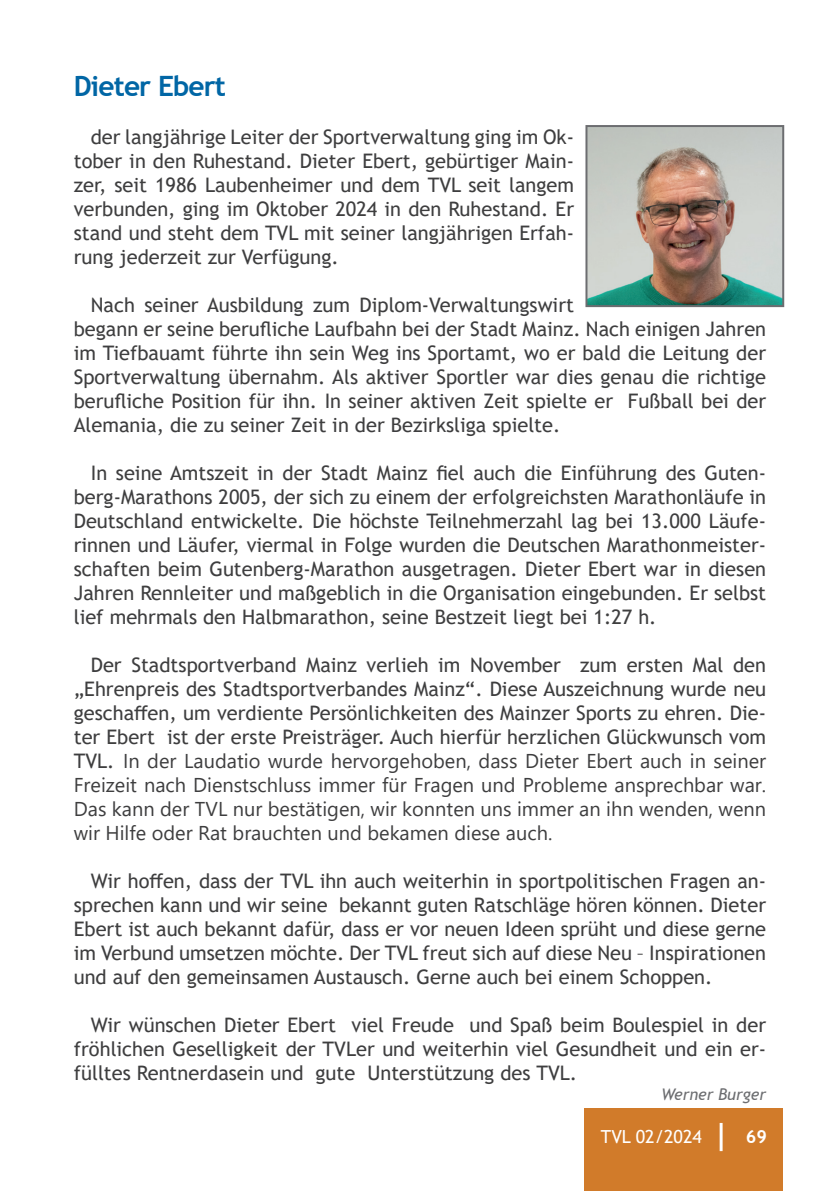
<style>
.page{position:relative;width:840px;height:1191px;background:#fff}
.page>*{position:absolute;margin:0;border:0;box-sizing:border-box;transform-origin:0 0}
.t1{font:700 28px "Trebuchet MS";letter-spacing:-.03em;color:#0166a5}
.t2{font:20px/24px "Trebuchet MS";color:#3e3e3f;text-align:justify}
.t3{font:20px/24px "Segoe UI";color:#3e3e3f;text-align:justify}
.t4{font:18px "Trebuchet MS";color:#fff}
.t5{font:italic 16px "Trebuchet MS";color:#6c6d70}
.s1{font-family:"Trebuchet MS"}
.s2{font-weight:700;font-size:30px}
.s3{font-weight:700}
</style>
<div class="page">
<div style="left:584px;top:1108px;width:198px;height:83px;background:#d17b2a"></div>
<img style="left:588px;top:128px;width:192px;height:176px">
<div style="left:585px;top:125px;width:198px;height:182px;border:2px solid #6c6d70"></div>
<h1 class="t1" style="left:74px;top:69px;width:154px">Dieter Ebert</h1>
<p class="t2" style="left:74px;top:125px;width:501px;text-indent:17px">der langjährige Leiter der Sportverwaltung ging im Ok&shy;tober in den Ruhestand. Dieter Ebert, gebürtiger Main&shy;zer, seit 1986 Laubenheimer und dem TVL seit langem verbunden, ging im Oktober 2024 in den Ruhestand. Er stand und steht dem TVL mit seiner langjährigen Erfah&shy;rung jederzeit zur Verfügung.</p>
<p class="t2" style="left:74px;top:293px;width:693px;text-align:left;text-indent:17px">Nach seiner Ausbildung zum Diplom-Verwaltungswirt<br>begann er seine berufliche Laufbahn bei der Stadt Mainz. Nach einigen Jahren im Tiefbauamt führte ihn sein Weg ins Sportamt, wo er bald die Leitung der Sportverwaltung übernahm. Als aktiver Sportler war dies genau die richtige berufliche Position für ihn. In seiner aktiven Zeit spielte er Fußball bei der Alemania, die zu seiner Zeit in der Bezirksliga spielte.</p>
<p class="t2" style="left:74px;top:461px;width:693px;text-indent:17px">In seine Amtszeit in der Stadt Mainz fiel auch die Einführung des Guten&shy;berg-Marathons 2005, der sich zu einem der erfolgreichsten Marathonläufe in Deutschland entwickelte. Die höchste Teilnehmerzahl lag bei 13.000 Läufe&shy;rinnen und Läufer, viermal in Folge wurden die Deutschen Marathonmeister&shy;schaften beim Gutenberg-Marathon ausgetragen. Dieter Ebert war in diesen Jahren Rennleiter und maßgeblich in die Organisation eingebunden. Er selbst lief mehrmals den Halbmarathon, seine Bestzeit liegt bei 1:27 h.</p>
<p class="t2" style="left:74px;top:653px;width:693px;text-indent:17px">Der Stadtsportverband Mainz verlieh im November zum ersten Mal den „Ehrenpreis des Stadtsportverbandes Mainz“. Diese Auszeichnung wurde neu geschaffen, um verdiente Persönlichkeiten des Mainzer Sports zu ehren. Die&shy;ter Ebert ist der erste Preisträger. Auch hierfür herzlichen Glückwunsch vom</p>
<p class="t3" style="left:74px;top:747px;width:693px"><span class="s1">TVL.</span> In der Laudatio wurde hervorgehoben, dass Dieter Ebert auch in seiner Freizeit nach Dienstschluss immer für Fragen und Probleme ansprechbar war.<br>Das kann der TVL nur bestätigen, wir konnten uns immer an ihn wenden, wenn wir Hilfe oder Rat brauchten und bekamen diese auch.</p>
<p class="t2" style="left:74px;top:869px;width:693px;text-indent:17px">Wir hoffen, dass der TVL ihn auch weiterhin in sportpolitischen Fragen an&shy;sprechen kann und wir seine bekannt guten Ratschläge hören können. Dieter Ebert ist auch bekannt dafür, dass er vor neuen Ideen sprüht und diese gerne im Verbund umsetzen möchte. Der TVL freut sich auf diese Neu – Inspirationen und auf den gemeinsamen Austausch. Gerne auch bei einem Schoppen.</p>
<p class="t2" style="left:74px;top:1013px;width:693px;text-indent:17px">Wir wünschen Dieter Ebert viel Freude und Spaß beim Boulespiel in der fröhlichen Geselligkeit der TVLer und weiterhin viel Gesundheit und ein er&shy;fülltes Rentnerdasein und gute Unterstützung des TVL.</p>
<p class="t5" style="left:661px;top:1084px;width:106px">Werner Burger</p>
<p class="t4" style="left:600px;top:1125px;width:167px">TVL 02/2024 <span class="s2">|</span> <span class="s3">69</span></p>
</div>
